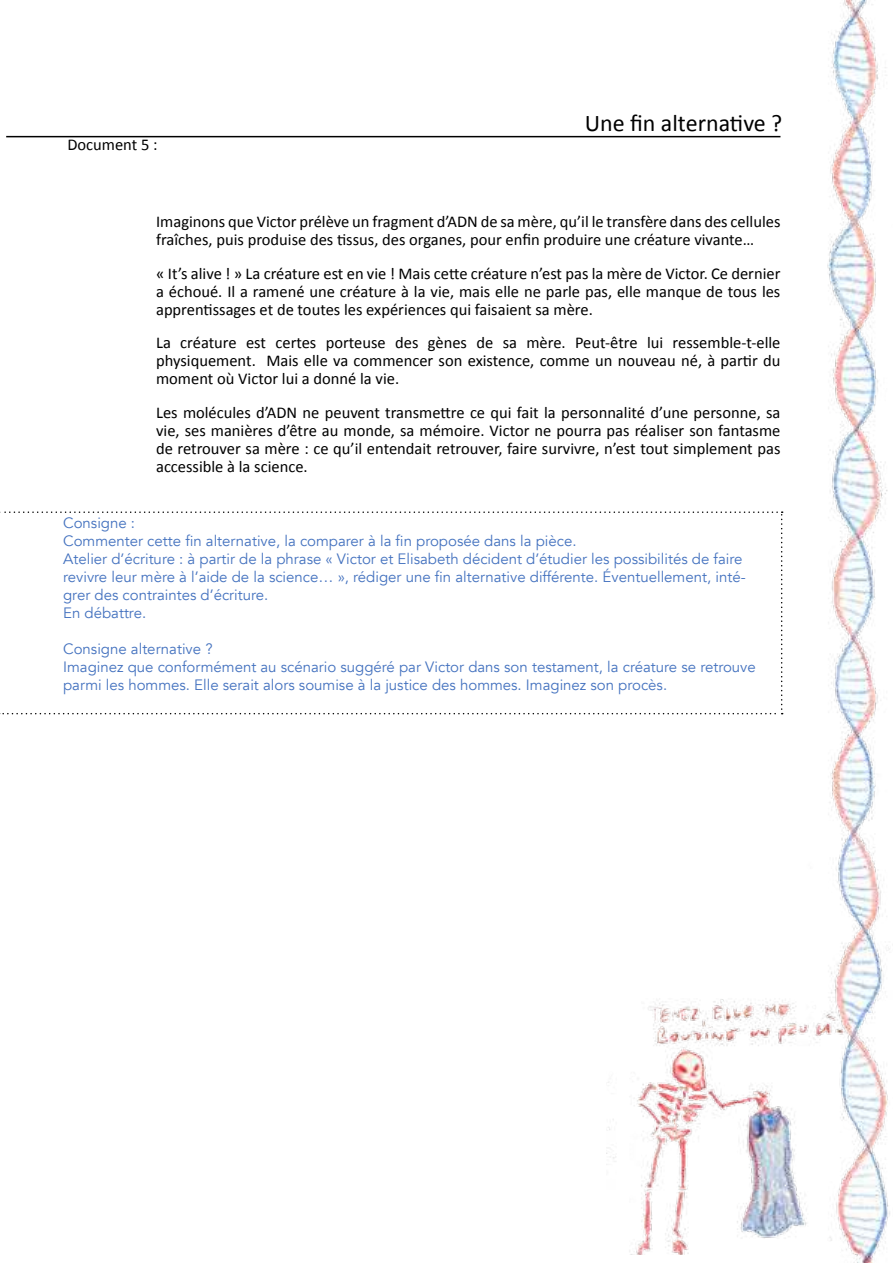
<style>
.page{position:relative;width:893px;height:1263px;background:#fff}
.page>*{position:absolute;margin:0;border:0;box-sizing:border-box;transform-origin:0 0}
.t1{font:24px "Calibri";color:#000}
.t2{font:16.5px/18.1px "Calibri";color:#000;text-align:justify}
.t3{font:15px/18px "Avenir";color:#4472bf}
</style>
<div class="page">
<hr style="left:6px;top:136px;width:774px;height:1px;background:#000">
<svg style="left:0;top:511px;width:783px;height:203px"></svg>
<img style="left:608px;top:999px;width:198px;height:256px">
<img style="left:806px;top:0;width:84px;height:1263px">
<p class="t2" style="left:67px;top:134px;width:92px">Document 5 :</p>
<h1 class="t1" style="left:585px;top:108px;width:199px">Une fin alternative ?</h1>
<p class="t2" style="left:156px;top:212px;width:626px">Imaginons que Victor prélève un fragment d’ADN de sa mère, qu’il le transfère dans des cellules fraîches, puis produise des tissus, des organes, pour enfin produire une créature vivante…</p>
<p class="t2" style="left:156px;top:263px;width:626px">« It’s alive ! » La créature est en vie ! Mais cette créature n’est pas la mère de Victor. Ce dernier a échoué. Il a ramené une créature à la vie, mais elle ne parle pas, elle manque de tous les apprentissages et de toutes les expériences qui faisaient sa mère.</p>
<p class="t2" style="left:156px;top:333px;width:626px">La créature est certes porteuse des gènes de sa mère. Peut-être lui ressemble-t-elle physiquement. Mais elle va commencer son existence, comme un nouveau né, à partir du moment où Victor lui a donné la vie.</p>
<p class="t2" style="left:156px;top:402px;width:626px">Les molécules d’ADN ne peuvent transmettre ce qui fait la personnalité d’une personne, sa vie, ses manières d’être au monde, sa mémoire. Victor ne pourra pas réaliser son fantasme de retrouver sa mère : ce qu’il entendait retrouver, faire survivre, n’est tout simplement pas accessible à la science.</p>
<p class="t3" style="left:63px;top:514px;width:684px">Consigne :<br>Commenter cette fin alternative, la comparer à la fin proposée dans la pièce.<br>Atelier d’écriture : à partir de la phrase « Victor et Elisabeth décident d’étudier les possibilités de faire revivre leur mère à l’aide de la science… », rédiger une fin alternative différente. Éventuellement, inté&shy;grer des contraintes d’écriture.<br>En débattre.</p>
<p class="t3" style="left:63px;top:640px;width:694px">Consigne alternative ?<br>Imaginez que conformément au scénario suggéré par Victor dans son testament, la créature se retrouve parmi les hommes. Elle serait alors soumise à la justice des hommes. Imaginez son procès.</p>
</div>
